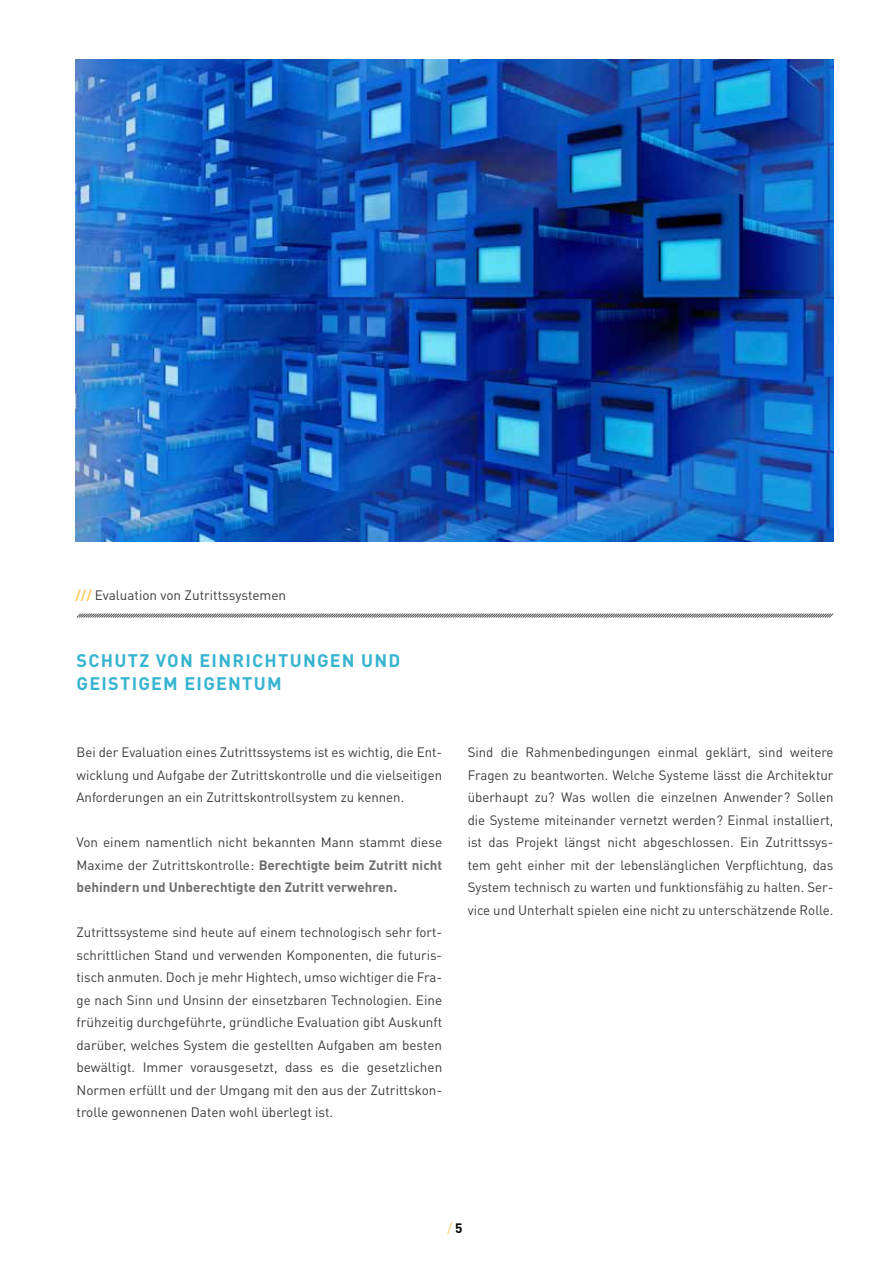
<style>
.page{position:relative;width:893px;height:1263px;background:#fff}
.page>*{position:absolute;margin:0;border:0;box-sizing:border-box;transform-origin:0 0}
.t1{font:700 18px/22.5px "DIN Pro";letter-spacing:.07em;color:#37b4d1}
.t2{font:13.5px/22.5px "DIN Pro";color:#3b3b3a;text-align:justify}
.t3{font:13.5px "DIN Pro";color:#fdca5f}
.s1{font-weight:700;color:#fdca5f}
.s2{font-weight:700;color:#6f6f6e}
.s3{font-weight:700;color:#000}
</style>
<div class="page">
<hr style="left:0;top:541px;width:1px;height:722px;background:#000">
<svg style="left:76px;top:613px;width:758px;height:5px;background:#acacac"></svg>
<img style="left:75px;top:60px;width:758px;height:481px">
<p class="t2" style="left:75px;top:583px;width:212px"><span class="s1">///</span> Evaluation von Zutrittssystemen</p>
<h1 class="t1" style="left:77px;top:649px;width:325px">SCHUTZ VON EINRICHTUNGEN UND<br>GEISTIGEM EIGENTUM</h1>
<p class="t2" style="left:77px;top:740px;width:367px">Bei der Evaluation eines Zutrittssystems ist es wichtig, die Ent&shy;wicklung und Aufgabe der Zutrittskontrolle und die vielseitigen Anforderungen an ein Zutrittskontrollsystem zu kennen.</p>
<p class="t2" style="left:77px;top:830px;width:367px">Von einem namentlich nicht bekannten Mann stammt diese Maxime der Zutrittskontrolle: <span class="s2">Berechtigte beim Zutritt nicht behindern und Unberechtigte den Zutritt verwehren.</span></p>
<p class="t2" style="left:77px;top:920px;width:367px">Zutrittssysteme sind heute auf einem technologisch sehr fort&shy;schrittlichen Stand und verwenden Komponenten, die futuris&shy;tisch anmuten. Doch je mehr Hightech, umso wichtiger die Fra&shy;ge nach Sinn und Unsinn der einsetzbaren Technologien. Eine frühzeitig durchgeführte, gründliche Evaluation gibt Auskunft darüber, welches System die gestellten Aufgaben am besten bewältigt. Immer vorausgesetzt, dass es die gesetzlichen Normen erfüllt und der Umgang mit den aus der Zutrittskon&shy;trolle gewonnenen Daten wohl überlegt ist.</p>
<p class="t2" style="left:468px;top:740px;width:367px">Sind die Rahmenbedingungen einmal geklärt, sind weitere Fragen zu beantworten. Welche Systeme lässt die Architektur überhaupt zu? Was wollen die einzelnen Anwender? Sollen die Systeme miteinander vernetzt werden? Einmal installiert, ist das Projekt längst nicht abgeschlossen. Ein Zutrittssys&shy;tem geht einher mit der lebenslänglichen Verpflichtung, das System technisch zu warten und funktionsfähig zu halten. Ser&shy;vice und Unterhalt spielen eine nicht zu unterschätzende Rolle.</p>
<p class="t3" style="left:448px;top:1218px;width:16px">/ <span class="s3">5</span></p>
</div>
